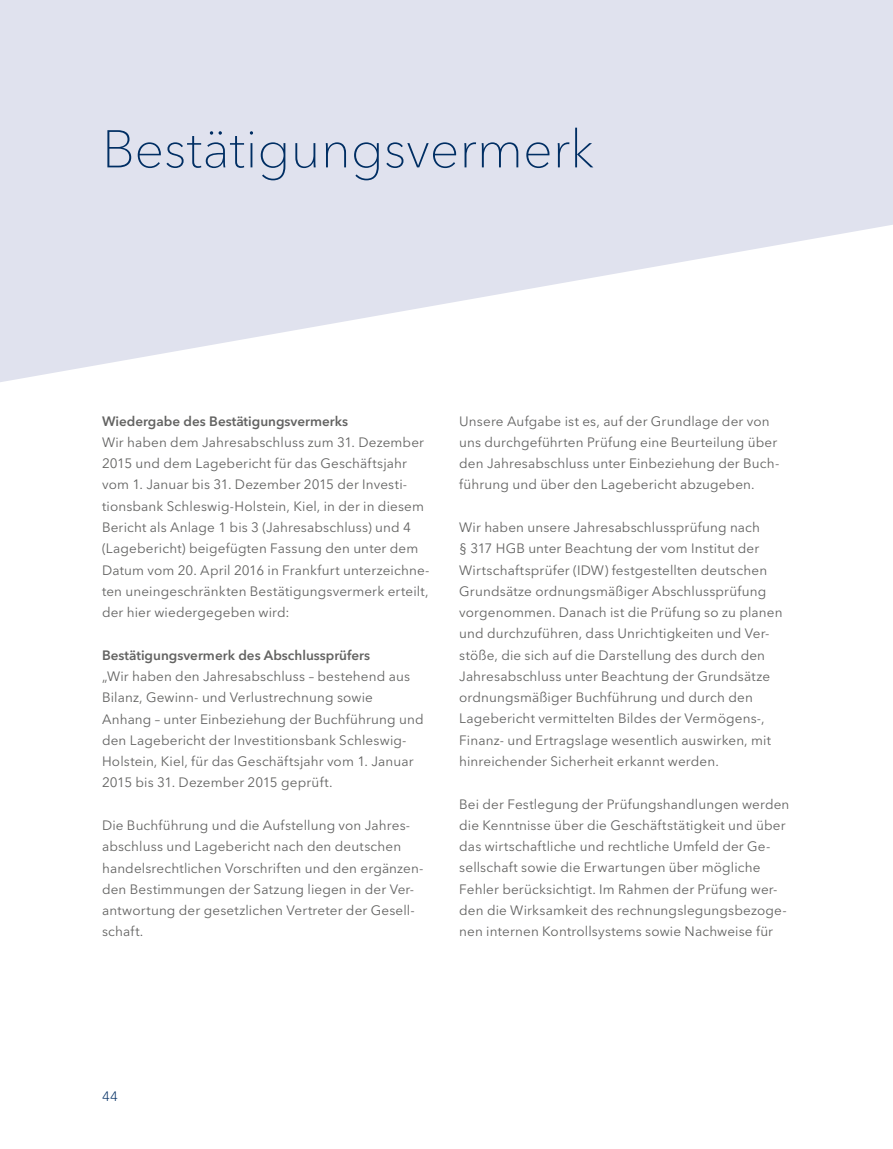
<style>
.page{position:relative;width:893px;height:1149px;background:#fff}
.page>*{position:absolute;margin:0;border:0;box-sizing:border-box;transform-origin:0 0}
.t1{font:100 52.5px "Avenir Next LT Pro";color:#002e63}
.t2{font:13.5px/21.3px "Avenir Next LT Pro";letter-spacing:.01em;color:#636362}
.t3{font:600 13.5px "Avenir Next LT Pro";color:#636362}
.t4{font:300 13.5px "Avenir Next LT Pro";color:#002e63}
</style>
<div class="page">
<svg style="left:0;top:0;width:893px;height:382px;fill:#e0e2ee"></svg>
<h1 class="t1" style="left:102px;top:118px;width:494px">Bestätigungsvermerk</h1>
<p class="t3" style="left:102px;top:412px;width:248px">Wiedergabe des Bestätigungsvermerks</p>
<p class="t2" style="left:102px;top:431px;width:329px">Wir haben dem Jahresabschluss zum 31. Dezember 2015 und dem Lagebericht für das Geschäftsjahr vom 1. Januar bis 31. Dezember 2015 der Investi&shy;tionsbank Schleswig-Holstein, Kiel, in der in diesem Bericht als Anlage 1 bis 3 (Jahresabschluss) und 4 (Lagebericht) beigefügten Fassung den unter dem Datum vom 20. April 2016 in Frankfurt unterzeichne&shy;ten uneingeschränkten Bestätigungsvermerk erteilt, der hier wiedergegeben wird:</p>
<p class="t3" style="left:102px;top:646px;width:270px">Bestätigungsvermerk des Abschlussprüfers</p>
<p class="t2" style="left:102px;top:665px;width:323px">„Wir haben den Jahresabschluss – bestehend aus Bilanz, Gewinn- und Verlustrechnung sowie Anhang – unter Einbeziehung der Buchführung und den Lagebericht der Investitionsbank Schleswig-Holstein, Kiel, für das Geschäftsjahr vom 1. Januar 2015 bis 31. Dezember 2015 geprüft.</p>
<p class="t2" style="left:102px;top:814px;width:323px">Die Buchführung und die Aufstellung von Jahres&shy;abschluss und Lagebericht nach den deutschen handelsrechtlichen Vorschriften und den ergänzen&shy;den Bestimmungen der Satzung liegen in der Ver&shy;antwortung der gesetzlichen Vertreter der Gesell&shy;schaft.</p>
<p class="t2" style="left:459px;top:410px;width:322px">Unsere Aufgabe ist es, auf der Grundlage der von uns durchgeführten Prüfung eine Beurteilung über den Jahresabschluss unter Einbeziehung der Buch&shy;führung und über den Lagebericht abzugeben.</p>
<p class="t2" style="left:459px;top:516px;width:325px">Wir haben unsere Jahresabschlussprüfung nach<br>§ 317 HGB unter Beachtung der vom Institut der Wirtschaftsprüfer (IDW) festgestellten deutschen Grundsätze ordnungsmäßiger Abschlussprüfung vorgenommen. Danach ist die Prüfung so zu planen und durchzuführen, dass Unrichtigkeiten und Ver&shy;stöße, die sich auf die Darstellung des durch den Jahresabschluss unter Beachtung der Grundsätze ordnungsmäßiger Buchführung und durch den Lagebericht vermittelten Bildes der Vermögens-, Finanz- und Ertragslage wesentlich auswirken, mit hinreichender Sicherheit erkannt werden.</p>
<p class="t2" style="left:459px;top:793px;width:332px">Bei der Festlegung der Prüfungshandlungen werden die Kenntnisse über die Geschäftstätigkeit und über das wirtschaftliche und rechtliche Umfeld der Ge&shy;sellschaft sowie die Erwartungen über mögliche Fehler berücksichtigt. Im Rahmen der Prüfung wer&shy;den die Wirksamkeit des rechnungslegungsbezoge&shy;nen internen Kontrollsystems sowie Nachweise für</p>
<p class="t4" style="left:102px;top:1087px;width:17px">44</p>
</div>
